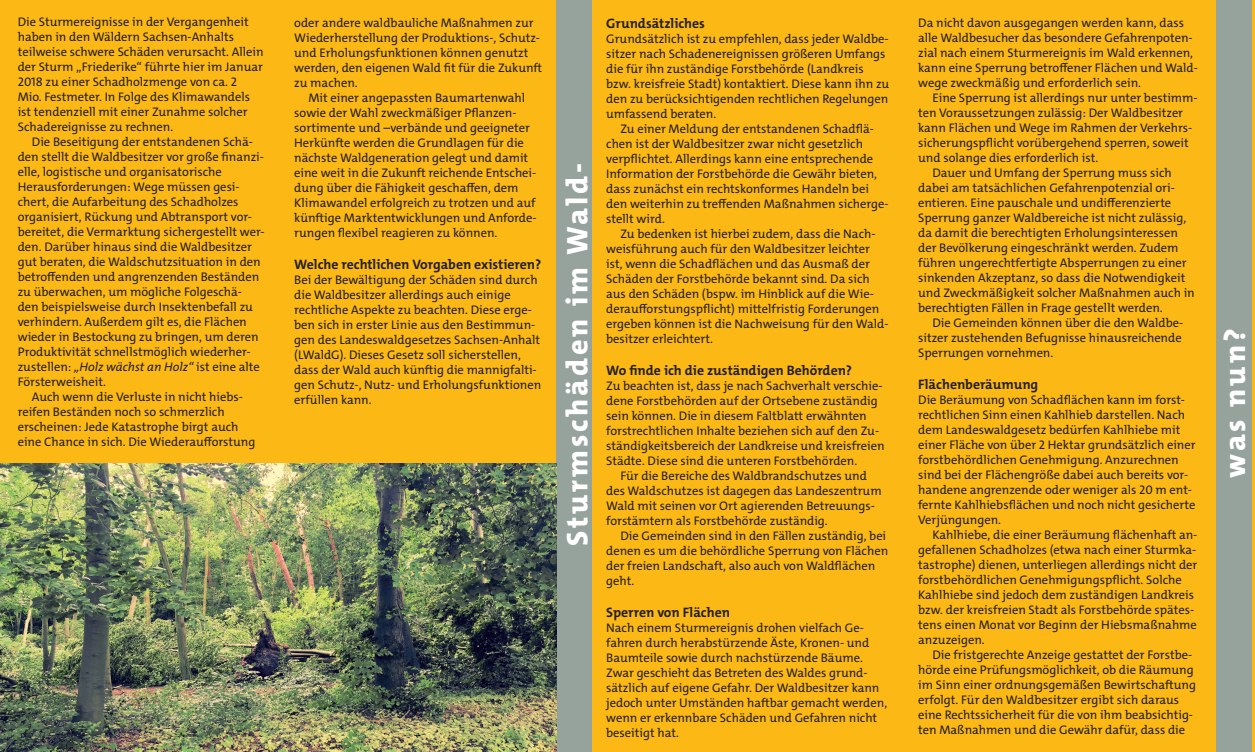
<style>
.page{position:relative;width:1255px;height:752px;background:#fff}
.page>*{position:absolute;margin:0;border:0;box-sizing:border-box;transform-origin:0 0}
.t1{font:800 30px "The Mix C4 s";letter-spacing:.1em;color:#fff}
.t2{font:700 13.75px "The Mix C4 s";color:#231f20}
.t3{font:12.5px/15px "The Mix C4 s";color:#231f20}
.s1{font-style:italic}
</style>
<div class="page">
<div style="left:0;top:0;width:1254px;height:751px;background:#fcb814"></div>
<div style="left:556px;top:0;width:36px;height:751px;background:#96a29c"></div>
<div style="left:1215px;top:0;width:36px;height:751px;background:#96a29c"></div>
<img style="left:0;top:463px;width:556px;height:288px">
<p class="t3" style="left:18px;top:14px;width:247px">Die Sturmereignisse in der Vergangenheit haben in den Wäldern Sachsen-Anhalts teilweise schwere Schäden verursacht. Allein der Sturm „Friederike“ führte hier im Januar 2018 zu einer Schadholzmenge von ca. 2<br>Mio. Festmeter. In Folge des Klimawandels ist tendenziell mit einer Zunahme solcher Schadereignisse zu rechnen.</p>
<p class="t3" style="left:18px;top:134px;width:248px;text-indent:14px">Die Beseitigung der entstandenen Schä&shy;den stellt die Waldbesitzer vor große finanzi&shy;elle, logistische und organisatorische</p>
<p class="t3" style="left:18px;top:179px;width:248px">Herausforderungen: Wege müssen gesi&shy;chert, die Aufarbeitung des Schadholzes organisiert, Rückung und Abtransport vor&shy;bereitet, die Vermarktung sichergestellt wer&shy;den. Darüber hinaus sind die Waldbesitzer gut beraten, die Waldschutzsituation in den betroffenden und angrenzenden Beständen zu überwachen, um mögliche Folgeschä&shy;den beispielsweise durch Insektenbefall zu verhindern. Außerdem gilt es, die Flächen wieder in Bestockung zu bringen, um deren Produktivität schnellstmöglich wiederher&shy;zustellen: <span class="s1">„Holz wächst an Holz“</span> ist eine alte Försterweisheit.</p>
<p class="t3" style="left:18px;top:389px;width:239px;text-indent:14px">Auch wenn die Verluste in nicht hiebs&shy;reifen Beständen noch so schmerzlich erscheinen: Jede Katastrophe birgt auch eine Chance in sich. Die Wiederaufforstung</p>
<p class="t3" style="left:294px;top:15px;width:249px">oder andere waldbauliche Maßnahmen zur Wiederherstellung der Produktions-, Schutz&shy;und Erholungsfunktionen können genutzt werden, den eigenen Wald fit für die Zukunft zu machen.</p>
<p class="t3" style="left:294px;top:90px;width:244px;text-indent:14px">Mit einer angepassten Baumartenwahl sowie der Wahl zweckmäßiger Pflanzen&shy;sortimente und –verbände und geeigneter Herkünfte werden die Grundlagen für die nächste Waldgeneration gelegt und damit eine weit in die Zukunft reichende Entschei&shy;dung über die Fähigkeit geschaffen, dem Klimawandel erfolgreich zu trotzen und auf künftige Marktentwicklungen und Anforde&shy;rungen flexibel reagieren zu können.</p>
<p class="t2" style="left:294px;top:255px;width:248px">Welche rechtlichen Vorgaben existieren?</p>
<p class="t3" style="left:294px;top:272px;width:248px">Bei der Bewältigung der Schäden sind durch die Waldbesitzer allerdings auch einige rechtliche Aspekte zu beachten. Diese erge&shy;ben sich in erster Linie aus den Bestimmun&shy;gen des Landeswaldgesetzes Sachsen-Anhalt (LWaldG). Dieses Gesetz soll sicherstellen, dass der Wald auch künftig die mannigfalti&shy;gen Schutz-, Nutz- und Erholungsfunktionen erfüllen kann.</p>
<p class="t1" style="left:558px;top:546px;width:385px;rotate:-90deg">Sturmschäden im Wald-</p>
<p class="t2" style="left:606px;top:14px;width:100px">Grundsätzliches</p>
<p class="t3" style="left:606px;top:31px;width:284px">Grundsätzlich ist zu empfehlen, dass jeder Waldbe&shy;sitzer nach Schadenereignissen größeren Umfangs die für ihn zuständige Forstbehörde (Landkreis bzw. kreisfreie Stadt) kontaktiert. Diese kann ihn zu den zu berücksichtigenden rechtlichen Regelungen umfassend beraten.</p>
<p class="t3" style="left:606px;top:121px;width:284px;text-indent:14px">Zu einer Meldung der entstandenen Schadflä&shy;chen ist der Waldbesitzer zwar nicht gesetzlich verpflichtet. Allerdings kann eine entsprechende Information der Forstbehörde die Gewähr bieten, dass zunächst ein rechtskonformes Handeln bei den weiterhin zu treffenden Maßnahmen sicherge&shy;stellt wird.</p>
<p class="t3" style="left:606px;top:226px;width:284px;text-indent:14px">Zu bedenken ist hierbei zudem, dass die Nach&shy;weisführung auch für den Waldbesitzer leichter ist, wenn die Schadflächen und das Ausmaß der Schäden der Forstbehörde bekannt sind. Da sich aus den Schäden (bspw. im Hinblick auf die Wie&shy;deraufforstungspflicht) mittelfristig Forderungen ergeben können ist die Nachweisung für den Wald&shy;besitzer erleichtert.</p>
<p class="t2" style="left:606px;top:361px;width:247px">Wo finde ich die zuständigen Behörden?</p>
<p class="t3" style="left:606px;top:378px;width:280px">Zu beachten ist, dass je nach Sachverhalt verschie&shy;dene Forstbehörden auf der Ortsebene zuständig sein können. Die in diesem Faltblatt erwähnten forstrechtlichen Inhalte beziehen sich auf den Zu&shy;ständigkeitsbereich der Landkreise und kreisfreien Städte. Diese sind die unteren Forstbehörden.</p>
<p class="t3" style="left:606px;top:468px;width:277px;text-indent:14px">Für die Bereiche des Waldbrandschutzes und des Waldschutzes ist dagegen das Landeszentrum Wald mit seinen vor Ort agierenden Betreuungs&shy;forstämtern als Forstbehörde zuständig.</p>
<p class="t3" style="left:606px;top:528px;width:283px;text-indent:14px">Die Gemeinden sind in den Fällen zuständig, bei denen es um die behördliche Sperrung von Flächen der freien Landschaft, also auch von Waldflächen geht.</p>
<p class="t2" style="left:606px;top:602px;width:125px">Sperren von Flächen</p>
<p class="t3" style="left:606px;top:619px;width:282px">Nach einem Sturmereignis drohen vielfach Ge&shy;fahren durch herabstürzende Äste, Kronen- und Baumteile sowie durch nachstürzende Bäume.<br>Zwar geschieht das Betreten des Waldes grund&shy;sätzlich auf eigene Gefahr. Der Waldbesitzer kann jedoch unter Umständen haftbar gemacht werden, wenn er erkennbare Schäden und Gefahren nicht beseitigt hat.</p>
<p class="t3" style="left:918px;top:15px;width:281px">Da nicht davon ausgegangen werden kann, dass alle Waldbesucher das besondere Gefahrenpoten&shy;zial nach einem Sturmereignis im Wald erkennen, kann eine Sperrung betroffener Flächen und Wald&shy;wege zweckmäßig und erforderlich sein.</p>
<p class="t3" style="left:918px;top:90px;width:281px;text-indent:14px">Eine Sperrung ist allerdings nur unter bestimm&shy;ten Voraussetzungen zulässig: Der Waldbesitzer kann Flächen und Wege im Rahmen der Verkehrs&shy;sicherungspflicht vorübergehend sperren, soweit und solange dies erforderlich ist.</p>
<p class="t3" style="left:918px;top:165px;width:278px;text-indent:14px">Dauer und Umfang der Sperrung muss sich dabei am tatsächlichen Gefahrenpotenzial ori&shy;entieren. Eine pauschale und undifferenzierte Sperrung ganzer Waldbereiche ist nicht zulässig, da damit die berechtigten Erholungsinteressen der Bevölkerung eingeschränkt werden. Zudem führen ungerechtfertigte Absperrungen zu einer sinkenden Akzeptanz, so dass die Notwendigkeit und Zweckmäßigkeit solcher Maßnahmen auch in berechtigten Fällen in Frage gestellt werden.</p>
<p class="t3" style="left:918px;top:315px;width:267px;text-indent:14px">Die Gemeinden können über die den Waldbe&shy;sitzer zustehenden Befugnisse hinausreichende<br>Sperrungen vornehmen.</p>
<p class="t2" style="left:918px;top:375px;width:122px">Flächenberäumung</p>
<p class="t3" style="left:918px;top:392px;width:279px">Die Beräumung von Schadflächen kann im forst&shy;rechtlichen Sinn einen Kahlhieb darstellen. Nach dem Landeswaldgesetz bedürfen Kahlhiebe mit einer Fläche von über 2 Hektar grundsätzlich einer forstbehördlichen Genehmigung. Anzurechnen sind bei der Flächengröße dabei auch bereits vor&shy;handene angrenzende oder weniger als 20 m ent&shy;fernte Kahlhiebsflächen und noch nicht gesicherte Verjüngungen.</p>
<p class="t3" style="left:918px;top:527px;width:281px;text-indent:14px">Kahlhiebe, die einer Beräumung flächenhaft an&shy;gefallenen Schadholzes (etwa nach einer Sturmka&shy;tastrophe) dienen, unterliegen allerdings nicht der forstbehördlichen Genehmigungspflicht. Solche Kahlhiebe sind jedoch dem zuständigen Landkreis bzw. der kreisfreien Stadt als Forstbehörde spätes&shy;tens einen Monat vor Beginn der Hiebsmaßnahme anzuzeigen.</p>
<p class="t3" style="left:918px;top:647px;width:279px;text-indent:14px">Die fristgerechte Anzeige gestattet der Forstbe&shy;hörde eine Prüfungsmöglichkeit, ob die Räumung im Sinn einer ordnungsgemäßen Bewirtschaftung erfolgt. Für den Waldbesitzer ergibt sich daraus eine Rechtssicherheit für die von ihm beabsichtig-</p>
<p class="t3" style="left:918px;top:722px;width:268px">ten Maßnahmen und die Gewähr dafür, dass die</p>
<p class="t1" style="left:1215px;top:477px;width:151px;rotate:-90deg">was nun?</p>
</div>
